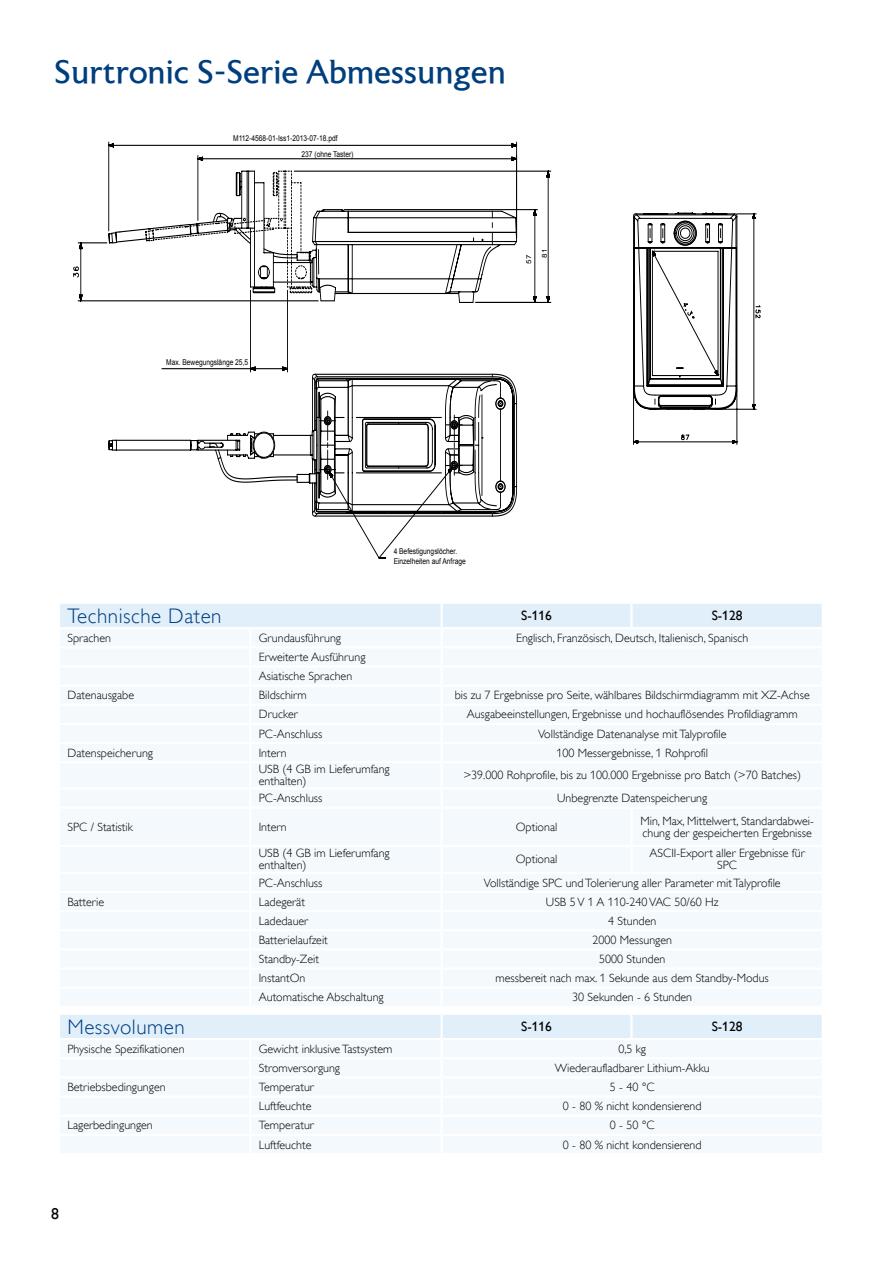
<style>
.page{position:relative;width:893px;height:1263px;background:#fff}
.page>*{position:absolute;margin:0;border:0;box-sizing:border-box;transform-origin:0 0}
.t1{font:33px "Astoria Roman";color:#003e7e}
.t2{font:300 21px "Gill Alt One";letter-spacing:.025em;color:#003e7e}
.t3{font:15.75px "Gill Alt One";color:#000}
.t4{font:13.5px "Gill Alt One";color:#000}
.t5{font:300 12px/12px "Gill Alt One";color:#000}
.t6{font:8.1px/16px "Arial";color:#000;scale:.83 1}
.t7{font:6.6px "Arial";color:#000;scale:1.21 1}
</style>
<div class="page">
<svg style="left:109px;top:141px;width:443px;height:418px"></svg>
<div style="left:60px;top:764px;width:761px;height:241px;background:#f4f9fd"></div>
<svg style="left:60px;top:604px;width:762px;height:157px"></svg>
<hr style="left:631px;top:742px;width:193px;height:2px;background:#fff">
<hr style="left:249px;top:763px;width:2px;height:24px;background:#fff">
<hr style="left:441px;top:763px;width:2px;height:24px;background:#fff">
<hr style="left:58px;top:787px;width:192px;height:3px;background:#fff">
<hr style="left:250px;top:787px;width:192px;height:3px;background:#fff">
<svg style="left:249px;top:790px;width:2px;height:16px"></svg>
<hr style="left:442px;top:787px;width:189px;height:3px;background:#fff">
<svg style="left:441px;top:790px;width:2px;height:16px"></svg>
<hr style="left:631px;top:787px;width:193px;height:3px;background:#fff">
<hr style="left:58px;top:806px;width:192px;height:3px;background:#fff">
<hr style="left:250px;top:806px;width:192px;height:3px;background:#fff">
<hr style="left:249px;top:809px;width:2px;height:36px;background:#fff">
<hr style="left:442px;top:806px;width:189px;height:3px;background:#fff">
<hr style="left:441px;top:809px;width:2px;height:36px;background:#fff">
<hr style="left:631px;top:806px;width:193px;height:3px;background:#fff">
<hr style="left:630px;top:809px;width:3px;height:36px;background:#fff">
<hr style="left:58px;top:845px;width:192px;height:2px;background:#fff">
<hr style="left:250px;top:845px;width:192px;height:2px;background:#fff">
<hr style="left:249px;top:847px;width:2px;height:25px;background:#fff">
<hr style="left:442px;top:845px;width:189px;height:2px;background:#fff">
<hr style="left:441px;top:847px;width:2px;height:25px;background:#fff">
<hr style="left:631px;top:845px;width:193px;height:2px;background:#fff">
<hr style="left:630px;top:847px;width:3px;height:25px;background:#fff">
<hr style="left:58px;top:872px;width:192px;height:2px;background:#fff">
<hr style="left:250px;top:872px;width:192px;height:2px;background:#fff">
<hr style="left:442px;top:872px;width:189px;height:2px;background:#fff">
<hr style="left:631px;top:872px;width:193px;height:2px;background:#fff">
<hr style="left:58px;top:891px;width:192px;height:2px;background:#fff">
<hr style="left:250px;top:891px;width:192px;height:2px;background:#fff">
<hr style="left:442px;top:891px;width:189px;height:2px;background:#fff">
<hr style="left:631px;top:891px;width:193px;height:2px;background:#fff">
<hr style="left:58px;top:910px;width:192px;height:2px;background:#fff">
<hr style="left:250px;top:910px;width:192px;height:2px;background:#fff">
<hr style="left:442px;top:910px;width:189px;height:2px;background:#fff">
<hr style="left:631px;top:910px;width:193px;height:2px;background:#fff">
<hr style="left:58px;top:929px;width:192px;height:2px;background:#fff">
<hr style="left:250px;top:929px;width:192px;height:2px;background:#fff">
<hr style="left:442px;top:929px;width:189px;height:2px;background:#fff">
<hr style="left:631px;top:929px;width:193px;height:2px;background:#fff">
<hr style="left:58px;top:948px;width:192px;height:2px;background:#fff">
<hr style="left:250px;top:948px;width:192px;height:2px;background:#fff">
<hr style="left:442px;top:948px;width:189px;height:2px;background:#fff">
<hr style="left:631px;top:948px;width:193px;height:2px;background:#fff">
<hr style="left:58px;top:967px;width:192px;height:3px;background:#fff">
<hr style="left:250px;top:967px;width:192px;height:3px;background:#fff">
<hr style="left:442px;top:967px;width:189px;height:3px;background:#fff">
<hr style="left:631px;top:967px;width:193px;height:3px;background:#fff">
<hr style="left:58px;top:986px;width:192px;height:3px;background:#fff">
<hr style="left:250px;top:986px;width:192px;height:3px;background:#fff">
<svg style="left:249px;top:874px;width:2px;height:131px"></svg>
<hr style="left:442px;top:986px;width:189px;height:3px;background:#fff">
<svg style="left:441px;top:874px;width:2px;height:131px"></svg>
<hr style="left:631px;top:986px;width:193px;height:3px;background:#fff">
<svg style="left:60px;top:1014px;width:762px;height:139px"></svg>
<hr style="left:631px;top:1134px;width:193px;height:2px;background:#fff">
<svg style="left:737px;top:213px;width:24px;height:232px"></svg>
<svg style="left:633px;top:213px;width:104px;height:232px"></svg>
<h1 class="t1" style="left:54px;top:54px;width:453px">Surtronic S-Serie Abmessungen</h1>
<p class="t6" style="left:302px;top:130px;width:64px;text-indent:-68px">M112-4568-01-Iss1-2013-07-18.pdf<br>237 (ohne Taster)</p>
<p class="t6" style="left:166px;top:354px;width:100px">Max. Bewegungslänge 25,5</p>
<p class="t7" style="left:524px;top:264px;width:9px;rotate:-90deg">57</p>
<p class="t7" style="left:540px;top:258px;width:9px;rotate:-90deg">81</p>
<p class="t6" style="left:394px;top:546px;width:88px;line-height:9.6px">4 Befestigungslöcher.<br>Einzelheiten auf Anfrage</p>
<h2 class="t2" style="left:67px;top:603px;width:156px">Technische Daten</h2>
<p class="t4" style="left:521px;top:608px;width:32px">S-116</p>
<p class="t4" style="left:712px;top:608px;width:32px">S-128</p>
<p class="t5" style="left:67px;top:632px;width:45px">Sprachen</p>
<p class="t5" style="left:259px;top:632px;width:84px">Grundausführung</p>
<p class="t5" style="left:516px;top:632px;width:234px">Englisch, Französisch, Deutsch, Italienisch, Spanisch</p>
<p class="t5" style="left:259px;top:647px;width:108px;line-height:19.2px">Erweiterte Ausführung<br>Asiatische Sprachen</p>
<p class="t5" style="left:67px;top:689px;width:68px">Datenausgabe</p>
<p class="t5" style="left:259px;top:689px;width:49px">Bildschirm</p>
<p class="t5" style="left:455px;top:689px;width:357px">bis zu 7 Ergebnisse pro Seite, wählbares Bildschirmdiagramm mit XZ-Achse</p>
<p class="t5" style="left:259px;top:708px;width:40px">Drucker</p>
<p class="t5" style="left:467px;top:708px;width:332px">Ausgabeeinstellungen, Ergebnisse und hochauflösendes Profildiagramm</p>
<p class="t5" style="left:259px;top:727px;width:65px">PC-Anschluss</p>
<p class="t5" style="left:538px;top:727px;width:190px">Vollständige Datenanalyse mit Talyprofile</p>
<p class="t5" style="left:67px;top:747px;width:87px">Datenspeicherung</p>
<p class="t5" style="left:259px;top:747px;width:29px">Intern</p>
<p class="t5" style="left:556px;top:747px;width:153px">100 Messergebnisse, 1 Rohprofil</p>
<p class="t5" style="left:259px;top:763px;width:132px">USB (4 GB im Lieferumfang enthalten)</p>
<p class="t5" style="left:463px;top:769px;width:339px">&gt;39.000 Rohprofile, bis zu 100.000 Ergebnisse pro Batch (&gt;70 Batches)</p>
<p class="t5" style="left:259px;top:792px;width:65px">PC-Anschluss</p>
<p class="t5" style="left:557px;top:792px;width:151px">Unbegrenzte Datenspeicherung</p>
<p class="t5" style="left:67px;top:821px;width:67px">SPC / Statistik</p>
<p class="t5" style="left:259px;top:821px;width:29px">Intern</p>
<p class="t5" style="left:516px;top:821px;width:43px">Optional</p>
<p class="t5" style="left:640px;top:815px;width:175px">Min, Max, Mittelwert, Standardabwei&shy;chung der gespeicherten Ergebnisse</p>
<p class="t5" style="left:259px;top:847px;width:132px">USB (4 GB im Lieferumfang enthalten)</p>
<p class="t5" style="left:516px;top:853px;width:43px">Optional</p>
<p class="t5" style="left:650px;top:847px;width:157px;text-align:center">ASCII-Export aller Ergebnisse für<br>SPC</p>
<p class="t5" style="left:259px;top:876px;width:65px">PC-Anschluss</p>
<p class="t5" style="left:484px;top:876px;width:298px">Vollständige SPC und Tolerierung aller Parameter mit Talyprofile</p>
<p class="t5" style="left:67px;top:895px;width:38px">Batterie</p>
<p class="t5" style="left:259px;top:895px;width:48px">Ladegerät</p>
<p class="t5" style="left:546px;top:895px;width:174px">USB 5V 1 A 110-240VAC 50/60 Hz</p>
<p class="t5" style="left:259px;top:915px;width:51px">Ladedauer</p>
<p class="t5" style="left:608px;top:915px;width:50px">4 Stunden</p>
<p class="t5" style="left:259px;top:934px;width:71px">Batterielaufzeit</p>
<p class="t5" style="left:592px;top:934px;width:81px">2000 Messungen</p>
<p class="t5" style="left:259px;top:953px;width:62px">Standby-Zeit</p>
<p class="t5" style="left:599px;top:953px;width:68px">5000 Stunden</p>
<p class="t5" style="left:259px;top:972px;width:48px">InstantOn</p>
<p class="t5" style="left:496px;top:972px;width:275px">messbereit nach max. 1 Sekunde aus dem Standby-Modus</p>
<p class="t5" style="left:259px;top:991px;width:126px">Automatische Abschaltung</p>
<p class="t5" style="left:572px;top:991px;width:121px">30 Sekunden - 6 Stunden</p>
<h2 class="t2" style="left:67px;top:1014px;width:119px">Messvolumen</h2>
<p class="t4" style="left:521px;top:1019px;width:32px">S-116</p>
<p class="t4" style="left:712px;top:1019px;width:32px">S-128</p>
<p class="t5" style="left:67px;top:1043px;width:119px">Physische Spezifikationen</p>
<p class="t5" style="left:259px;top:1043px;width:135px">Gewicht inklusive Tastsystem</p>
<p class="t5" style="left:618px;top:1043px;width:29px">0,5 kg</p>
<p class="t5" style="left:259px;top:1062px;width:83px">Stromversorgung</p>
<p class="t5" style="left:555px;top:1062px;width:156px">Wiederaufladbarer Lithium-Akku</p>
<p class="t5" style="left:67px;top:1081px;width:100px">Betriebsbedingungen</p>
<p class="t5" style="left:259px;top:1081px;width:57px">Temperatur</p>
<p class="t5" style="left:610px;top:1081px;width:46px">5 - 40 °C</p>
<p class="t5" style="left:259px;top:1100px;width:54px">Luftfeuchte</p>
<p class="t5" style="left:563px;top:1100px;width:140px">0 - 80 % nicht kondensierend</p>
<p class="t5" style="left:67px;top:1119px;width:87px">Lagerbedingungen</p>
<p class="t5" style="left:259px;top:1119px;width:57px">Temperatur</p>
<p class="t5" style="left:610px;top:1119px;width:46px">0 - 50 °C</p>
<p class="t5" style="left:259px;top:1138px;width:54px">Luftfeuchte</p>
<p class="t5" style="left:563px;top:1138px;width:140px">0 - 80 % nicht kondensierend</p>
<h3 class="t3" style="left:51px;top:1205px;width:9px">8</h3>
</div>
